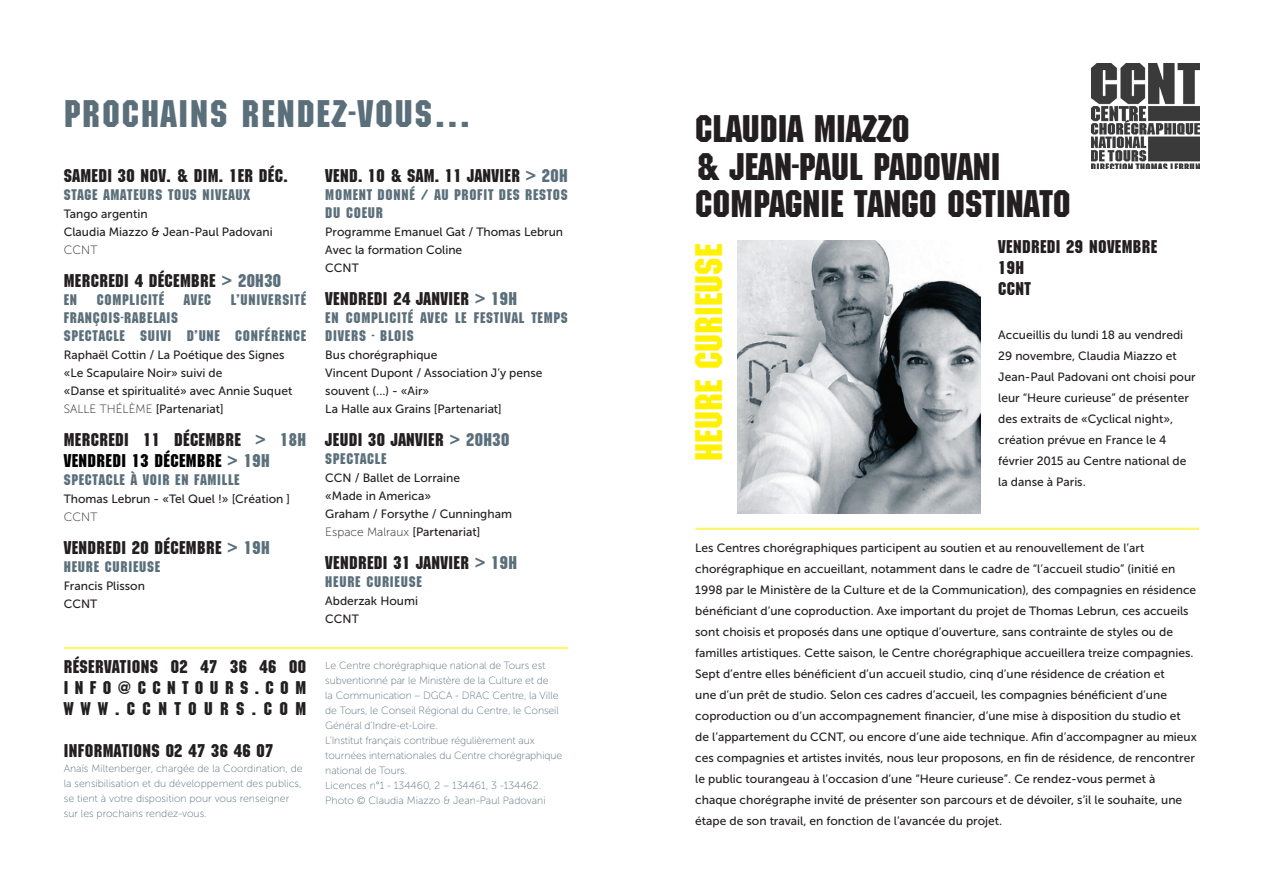
<style>
.page{position:relative;width:1263px;height:893px;background:#fff}
.page>*{position:absolute;margin:0;border:0;box-sizing:border-box;transform-origin:0 0}
.t1{font:37.5px/37.5px "Machine Std";color:#231f20}
.t2{font:37.5px "Machine Std";letter-spacing:.05em;color:#5b6f7b}
.t3{font:37.5px "Machine Std";color:#fff101}
.t4{font:18px/21px "Machine Std";letter-spacing:.02em;color:#231f20}
.t5{font:15px/18px "Machine Std";letter-spacing:.05em;color:#5b6f7b}
.t6{font:12px/21px "Museo Sans 500";color:#231f20}
.t7{font:12px "Museo Sans 100";color:#231f20}
.t8{font:10.5px/15px "Museo Sans 100";letter-spacing:-.01em;color:#5b6f7b}
.s1{color:#5b6f7b}
.s2{font-family:"Museo Sans 100"}
.s3{color:#000}
.s4{font-family:"Museo Sans 500"}
</style>
<div class="page">
<img style="left:738px;top:241px;width:242px;height:272px">
<hr style="left:64px;top:647px;width:504px;height:2px;background:#fff46d">
<hr style="left:695px;top:528px;width:504px;height:2px;background:#fff46d">
<img style="left:1091px;top:64px;width:108px;height:105px">
<h1 class="t2" style="left:64px;top:92px;width:409px">PROCHAINS RENDEZ-VOUS…</h1>
<h2 class="t4" style="left:64px;top:166px;width:225px">SAMEDI 30 NOV. &amp; DIM. 1ER DÉC.</h2>
<p class="t5" style="left:64px;top:186px;width:188px">STAGE AMATEURS TOUS NIVEAUX</p>
<p class="t6" style="left:64px;top:205px;width:211px;line-height:18px">Tango argentin<br>Claudia Miazzo &amp; Jean-Paul Padovani</p>
<p class="t7" style="left:64px;top:243px;width:35px">CCNT</p>
<h2 class="t4" style="left:64px;top:271px;width:219px">MERCREDI 4 DÉCEMBRE <span class="s1">&gt; 20H30</span></h2>
<p class="t5" style="left:64px;top:291px;width:15px">EN</p>
<p class="t5" style="left:97px;top:291px;width:69px">COMPLICITÉ</p>
<p class="t5" style="left:184px;top:291px;width:29px">AVEC</p>
<p class="t5" style="left:231px;top:291px;width:77px">L’UNIVERSITÉ</p>
<p class="t5" style="left:64px;top:309px;width:244px">FRANÇOIS-RABELAIS<br>SPECTACLE SUIVI D’UNE CONFÉRENCE</p>
<p class="t6" style="left:64px;top:346px;width:230px;line-height:18px">Raphaël Cottin / La Poétique des Signes «Le Scapulaire Noir» suivi de<br>«Danse et spiritualité» avec Annie Suquet <span class="s2">SALLE THéLèME</span> [Partenariat]</p>
<h2 class="t4" style="left:64px;top:430px;width:244px">MERCREDI 11 DÉCEMBRE <span class="s1">&gt; 18H<br></span><span class="s3">VENDREDI 13 DÉCEMBRE</span> <span class="s1">&gt; 19H</span></h2>
<p class="t5" style="left:64px;top:471px;width:177px">SPECTACLE À VOIR EN FAMILLE</p>
<p class="t6" style="left:64px;top:488px;width:228px">Thomas Lebrun - «Tel Quel !» [Création ]</p>
<p class="t7" style="left:64px;top:510px;width:35px">CCNT</p>
<h2 class="t4" style="left:64px;top:538px;width:207px">VENDREDI 20 DÉCEMBRE <span class="s1">&gt; 19H</span></h2>
<p class="t5" style="left:64px;top:558px;width:98px">HEURE CURIEUSE</p>
<p class="t6" style="left:64px;top:577px;width:83px;line-height:18px">Francis Plisson<br>CCNT</p>
<h2 class="t4" style="left:64px;top:657px;width:244px;text-align:justify">RÉSERVATIONS 02 47 36 46 00<br>INFO@CCNTOURS.COM WWW.CCNTOURS.COM</h2>
<h2 class="t4" style="left:64px;top:741px;width:211px">INFORMATIONS 02 47 36 46 07</h2>
<p class="t8" style="left:64px;top:761px;width:240px">Anaïs Miltenberger, chargée de la Coordination, de la sensibilisation et du développement des publics, se tient à votre disposition pour vous renseigner sur les prochains rendez-vous.</p>
<h2 class="t4" style="left:325px;top:166px;width:244px">VEND. 10 &amp; SAM. 11 JANVIER <span class="s1">&gt; 20H</span></h2>
<p class="t5" style="left:325px;top:186px;width:244px">MOMENT DONNÉ / AU PROFIT DES RESTOS<br>DU COEUR</p>
<p class="t6" style="left:325px;top:223px;width:239px;line-height:18px">Programme Emanuel Gat / Thomas Lebrun<br>Avec la formation Coline<br>CCNT</p>
<h2 class="t4" style="left:325px;top:289px;width:193px">VENDREDI 24 JANVIER <span class="s1">&gt; 19H</span></h2>
<p class="t5" style="left:325px;top:309px;width:244px">EN COMPLICITÉ AVEC LE FESTIVAL TEMPS<br>DIVERS - BLOIS</p>
<p class="t6" style="left:325px;top:346px;width:219px;line-height:18px">Bus chorégraphique<br>Vincent Dupont / Association J’y pense souvent (...) - «Air»<br>La Halle aux Grains [Partenariat]</p>
<h2 class="t4" style="left:325px;top:430px;width:185px">JEUDI 30 JANVIER <span class="s1">&gt; 20H30</span></h2>
<p class="t5" style="left:325px;top:450px;width:63px">SPECTACLE</p>
<p class="t6" style="left:325px;top:469px;width:188px;line-height:18px">CCN / Ballet de Lorraine<br>«Made in America»<br>Graham / Forsythe / Cunningham</p>
<p class="t7" style="left:325px;top:525px;width:157px">Espace Malraux <span class="s4">[Partenariat]</span></p>
<h2 class="t4" style="left:325px;top:553px;width:193px">VENDREDI 31 JANVIER <span class="s1">&gt; 19H</span></h2>
<p class="t5" style="left:325px;top:573px;width:98px">HEURE CURIEUSE</p>
<p class="t6" style="left:325px;top:592px;width:94px;line-height:18px">Abderzak Houmi<br>CCNT</p>
<p class="t8" style="left:325px;top:658px;width:238px">Le Centre chorégraphique national de Tours est subventionné par le Ministère de la Culture et de<br>la Communication – DGCA - DRAC Centre, la Ville de Tours, le Conseil Régional du Centre, le Conseil Général d’Indre-et-Loire.<br>L’Institut français contribue régulièrement aux tournées internationales du Centre chorégraphique national de Tours.<br>Licences n°1 - 134460, 2 – 134461, 3 -134462.<br>Photo © Claudia Miazzo &amp; Jean-Paul Padovani</p>
<h1 class="t1" style="left:695px;top:112px;width:377px">CLAUDIA MIAZZO<br>&amp; JEAN-PAUL PADOVANI<br>COMPAGNIE TANGO OSTINATO</h1>
<h1 class="t3" style="left:687px;top:461px;width:218px;rotate:-90deg">HEURE CURIEUSE</h1>
<h2 class="t4" style="left:998px;top:237px;width:161px">VENDREDI 29 NOVEMBRE<br>19H<br>CCNT</h2>
<p class="t6" style="left:998px;top:324px;width:199px">Accueillis du lundi 18 au vendredi<br>29 novembre, Claudia Miazzo et<br>Jean-Paul Padovani ont choisi pour leur “Heure curieuse” de présenter des extraits de «Cyclical night», création prévue en France le 4 février 2015 au Centre national de la danse à Paris.</p>
<p class="t6" style="left:695px;top:538px;width:503px">Les Centres chorégraphiques participent au soutien et au renouvellement de l’art chorégraphique en accueillant, notamment dans le cadre de “l’accueil studio” (initié en 1998 par le Ministère de la Culture et de la Communication), des compagnies en résidence bénéficiant d’une coproduction. Axe important du projet de Thomas Lebrun, ces accueils sont choisis et proposés dans une optique d’ouverture, sans contrainte de styles ou de familles artistiques. Cette saison, le Centre chorégraphique accueillera treize compagnies.<br>Sept d’entre elles bénéficient d’un accueil studio, cinq d’une résidence de création et<br>une d’un prêt de studio. Selon ces cadres d’accueil, les compagnies bénéficient d’une coproduction ou d’un accompagnement financier, d’une mise à disposition du studio et de l’appartement du CCNT, ou encore d’une aide technique. Afin d’accompagner au mieux ces compagnies et artistes invités, nous leur proposons, en fin de résidence, de rencontrer le public tourangeau à l’occasion d’une “Heure curieuse”. Ce rendez-vous permet à chaque chorégraphe invité de présenter son parcours et de dévoiler, s’il le souhaite, une étape de son travail, en fonction de l’avancée du projet.</p>
</div>
